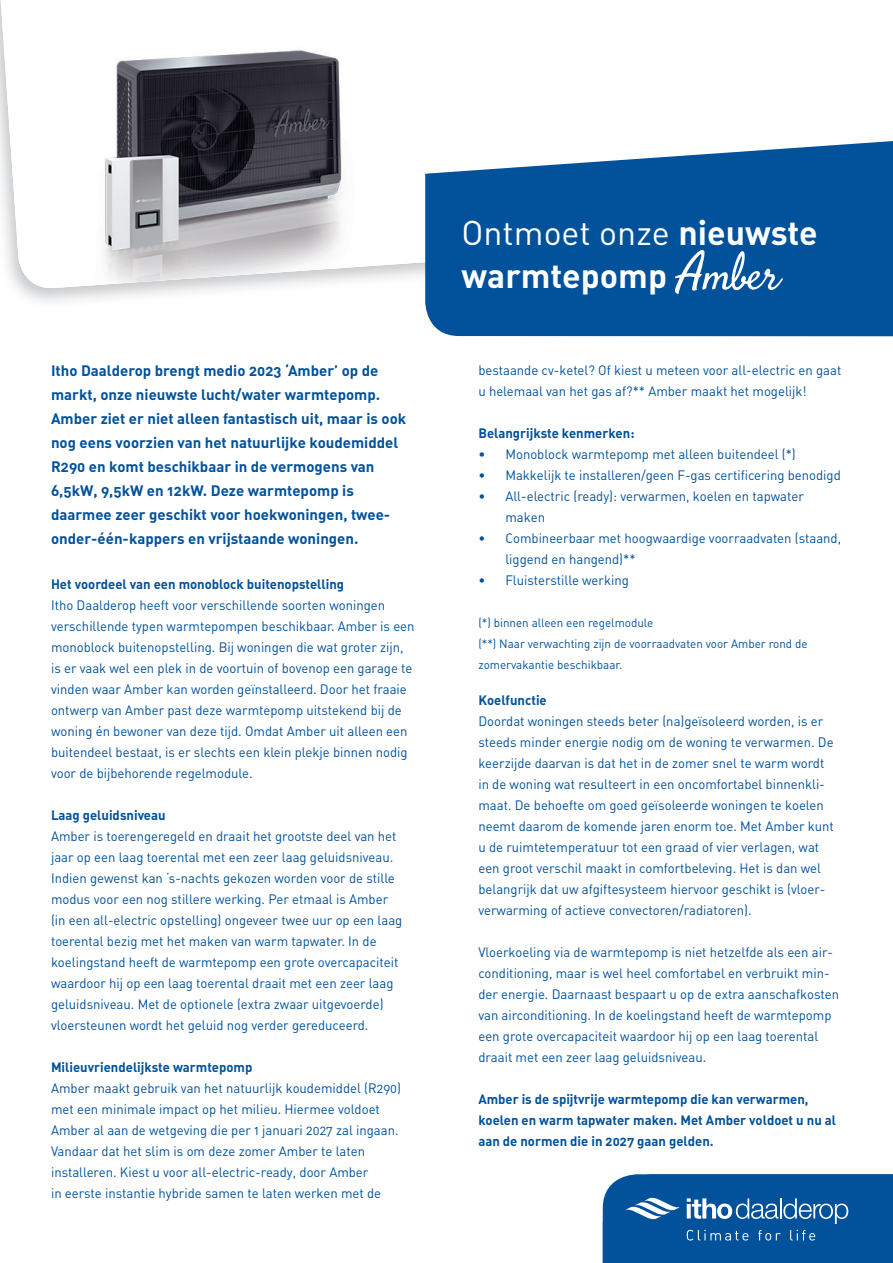
<style>
.page{position:relative;width:893px;height:1263px;background:#fff}
.page>*{position:absolute;margin:0;border:0;box-sizing:border-box;transform-origin:0 0}
.t1{font:33.9px "DIN Regular Alternate";color:#fff}
.t2{font:33.9px "DIN Bold Alternate";color:#fff}
.t3{font:15px/24px "DIN Bold Alternate";color:#01519b}
.t4{font:13.5px/21px "DIN Regular Alternate";color:#01519b}
.t5{font:13.5px/21px "DIN Bold Alternate";color:#01519b}
.t6{font:12px/21px "DIN Regular Alternate";color:#01519b}
.s1{font-family:"DIN Bold Alternate"}
</style>
<div class="page">
<svg style="left:0;top:0;width:300px;height:290px"></svg>
<img style="left:6px;top:0;width:419px;height:288px">
<svg style="left:425px;top:141px;width:468px;height:195px;background:#1861a4"></svg>
<svg style="left:675px;top:251px;width:108px;height:43px"></svg>
<svg style="left:603px;top:1174px;width:290px;height:89px;background:#155ea2"></svg>
<p class="t3" style="left:51px;top:358px;width:357px">Itho Daalderop brengt medio 2023 ‘Amber’ op de markt, onze nieuwste lucht/water warmtepomp.<br>Amber ziet er niet alleen fantastisch uit, maar is ook nog eens voorzien van het natuurlijke koudemiddel R290 en komt beschikbaar in de vermogens van 6,5kW, 9,5kW en 12kW. Deze warmtepomp is daarmee zeer geschikt voor hoekwoningen, twee&shy;onder-één-kappers en vrijstaande woningen.</p>
<p class="t5" style="left:51px;top:573px;width:295px">Het voordeel van een monoblock buitenopstelling</p>
<p class="t4" style="left:51px;top:594px;width:365px">Itho Daalderop heeft voor verschillende soorten woningen verschillende typen warmtepompen beschikbaar. Amber is een monoblock buitenopstelling. Bij woningen die wat groter zijn, is er vaak wel een plek in de voortuin of bovenop een garage te vinden waar Amber kan worden geïnstalleerd. Door het fraaie ontwerp van Amber past deze warmtepomp uitstekend bij de woning én bewoner van deze tijd. Omdat Amber uit alleen een buitendeel bestaat, is er slechts een klein plekje binnen nodig voor de bijbehorende regelmodule.</p>
<p class="t5" style="left:51px;top:804px;width:116px">Laag geluidsniveau</p>
<p class="t4" style="left:51px;top:825px;width:353px">Amber is toerengeregeld en draait het grootste deel van het jaar op een laag toerental met een zeer laag geluidsniveau.<br>Indien gewenst kan ‘s-nachts gekozen worden voor de stille modus voor een nog stillere werking. Per etmaal is Amber (in een all-electric opstelling) ongeveer twee uur op een laag toerental bezig met het maken van warm tapwater. In de koelingstand heeft de warmtepomp een grote overcapaciteit waardoor hij op een laag toerental draait met een zeer laag geluidsniveau. Met de optionele (extra zwaar uitgevoerde) vloersteunen wordt het geluid nog verder gereduceerd.</p>
<p class="t5" style="left:51px;top:1056px;width:203px">Milieuvriendelijkste warmtepomp</p>
<p class="t4" style="left:51px;top:1078px;width:351px">Amber maakt gebruik van het natuurlijk koudemiddel (R290) met een minimale impact op het milieu. Hiermee voldoet Amber al aan de wetgeving die per 1 januari 2027 zal ingaan.<br>Vandaar dat het slim is om deze zomer Amber te laten installeren. Kiest u voor all-electric-ready, door Amber<br>in eerste instantie hybride samen te laten werken met de</p>
<h1 class="t1" style="left:461px;top:211px;width:358px">Ontmoet onze <span class="s1">nieuwste</span></h1>
<h1 class="t2" style="left:461px;top:254px;width:207px">warmtepomp</h1>
<p class="t4" style="left:478px;top:359px;width:364px">bestaande cv-ketel? Of kiest u meteen voor all-electric en gaat u helemaal van het gas af?** Amber maakt het mogelijk!</p>
<p class="t5" style="left:478px;top:422px;width:158px">Belangrijkste kenmerken:</p>
<p class="t4" style="left:478px;top:443px;width:319px">• Monoblock warmtepomp met alleen buitendeel (*)</p>
<p class="t4" style="left:478px;top:464px;width:364px">• Makkelijk te installeren/geen F-gas certificering benodigd</p>
<p class="t4" style="left:505px;top:485px;width:300px;text-indent:-27px">• All-electric (ready): verwarmen, koelen en tapwater maken</p>
<p class="t4" style="left:505px;top:527px;width:337px;text-indent:-27px">• Combineerbaar met hoogwaardige voorraadvaten (staand, liggend en hangend)**</p>
<p class="t4" style="left:478px;top:569px;width:152px">• Fluisterstille werking</p>
<p class="t6" style="left:478px;top:611px;width:331px">(*) binnen alleen een regelmodule<br>(**) Naar verwachting zijn de voorraadvaten voor Amber rond de zomervakantie beschikbaar.</p>
<p class="t5" style="left:478px;top:689px;width:70px">Koelfunctie</p>
<p class="t4" style="left:478px;top:710px;width:357px">Doordat woningen steeds beter (na)geïsoleerd worden, is er steeds minder energie nodig om de woning te verwarmen. De keerzijde daarvan is dat het in de zomer snel te warm wordt in de woning wat resulteert in een oncomfortabel binnenkli&shy;maat. De behoefte om goed geïsoleerde woningen te koelen neemt daarom de komende jaren enorm toe. Met Amber kunt u de ruimtetemperatuur tot een graad of vier verlagen, wat een groot verschil maakt in comfortbeleving. Het is dan wel belangrijk dat uw afgiftesysteem hiervoor geschikt is (vloer&shy;verwarming of actieve convectoren/radiatoren).</p>
<p class="t4" style="left:478px;top:941px;width:362px">Vloerkoeling via de warmtepomp is niet hetzelfde als een air&shy;conditioning, maar is wel heel comfortabel en verbruikt min&shy;der energie. Daarnaast bespaart u op de extra aanschafkosten van airconditioning. In de koelingstand heeft de warmtepomp een grote overcapaciteit waardoor hij op een laag toerental draait met een zeer laag geluidsniveau.</p>
<p class="t5" style="left:478px;top:1088px;width:359px">Amber is de spijtvrije warmtepomp die kan verwarmen, koelen en warm tapwater maken. Met Amber voldoet u nu al aan de normen die in 2027 gaan gelden.</p>
</div>
